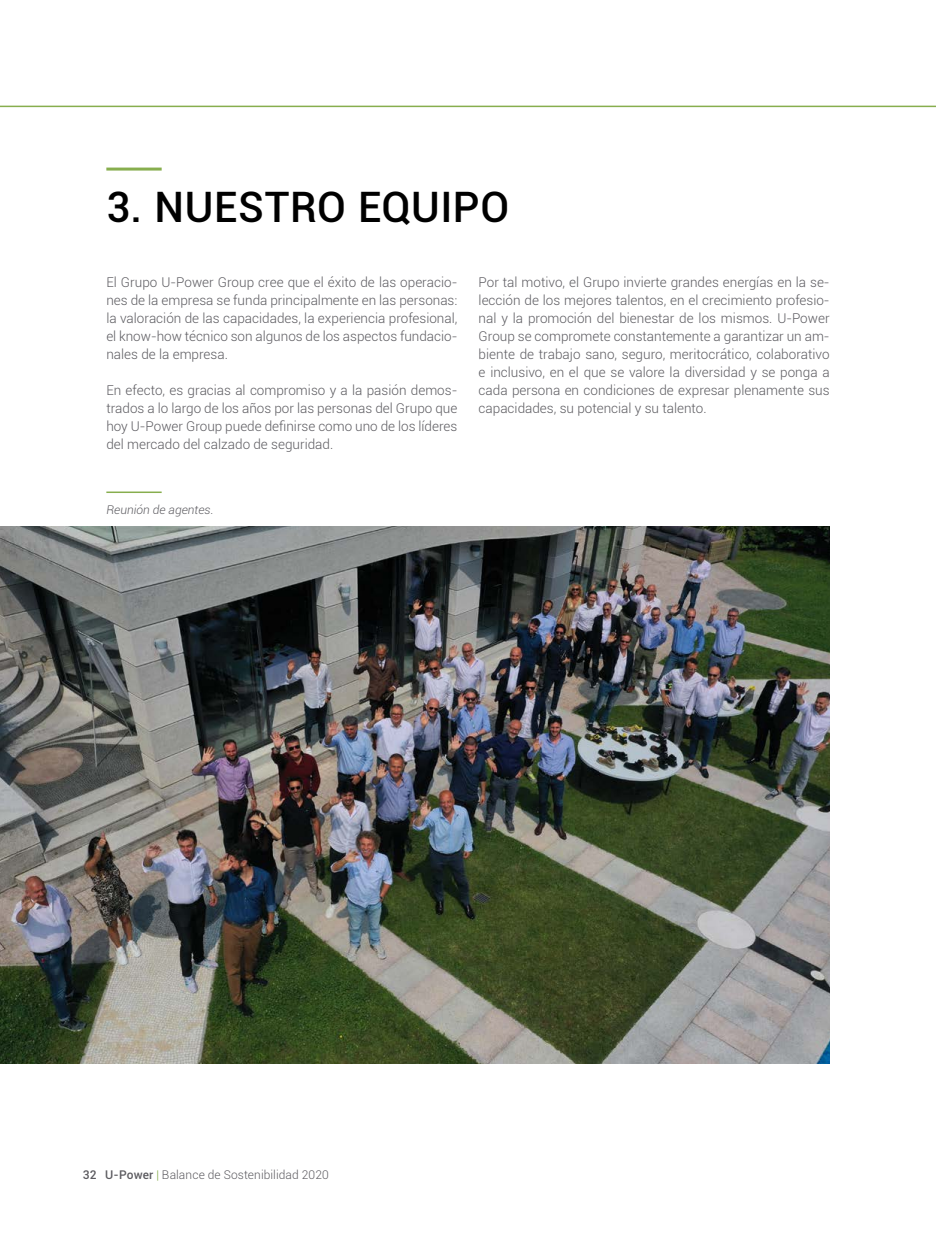
<style>
.page{position:relative;width:936px;height:1234px;background:#fff}
.page>*{position:absolute;margin:0;border:0;box-sizing:border-box;transform-origin:0 0}
.t1{font:500 42px "Roboto";letter-spacing:.015em;color:#000}
.t2{font:300 13.5px/18px "Roboto";color:#5c5b60;text-align:justify}
.t3{font:300 12px "Roboto";letter-spacing:.01em;color:#5c5b60}
.t4{font:italic 300 12px "Roboto";color:#5c5b60}
.s1{font-weight:500}
.s2{color:#87ae4e}
</style>
<div class="page">
<hr style="left:106px;top:167px;width:56px;height:3px;background:#87ae4e">
<img style="left:0;top:526px;width:829px;height:537px">
<hr style="left:106px;top:491px;width:56px;height:2px;background:#87ae4e">
<hr style="left:0;top:106px;width:935px;height:1px;background:#87ae4e">
<h1 class="t1" style="left:106px;top:177px;width:404px">3. NUESTRO EQUIPO</h1>
<p class="t2" style="left:106px;top:272px;width:352px">El Grupo U-Power Group cree que el éxito de las operacio&shy;nes de la empresa se funda principalmente en las personas: la valoración de las capacidades, la experiencia profesional, el know-how técnico son algunos de los aspectos fundacio&shy;nales de la empresa.</p>
<p class="t2" style="left:106px;top:380px;width:352px">En efecto, es gracias al compromiso y a la pasión demos&shy;trados a lo largo de los años por las personas del Grupo que hoy U-Power Group puede definirse como uno de los líderes del mercado del calzado de seguridad.</p>
<p class="t4" style="left:106px;top:501px;width:109px">Reunión de agentes.</p>
<p class="t2" style="left:478px;top:272px;width:352px">Por tal motivo, el Grupo invierte grandes energías en la se&shy;lección de los mejores talentos, en el crecimiento profesio&shy;nal y la promoción del bienestar de los mismos. U-Power Group se compromete constantemente a garantizar un am&shy;biente de trabajo sano, seguro, meritocrático, colaborativo e inclusivo, en el que se valore la diversidad y se ponga a cada persona en condiciones de expresar plenamente sus capacidades, su potencial y su talento.</p>
<p class="t3" style="left:83px;top:1166px;width:247px"><span class="s1">32 U-Power</span> <span class="s2">|</span> Balance de Sostenibilidad 2020</p>
</div>
